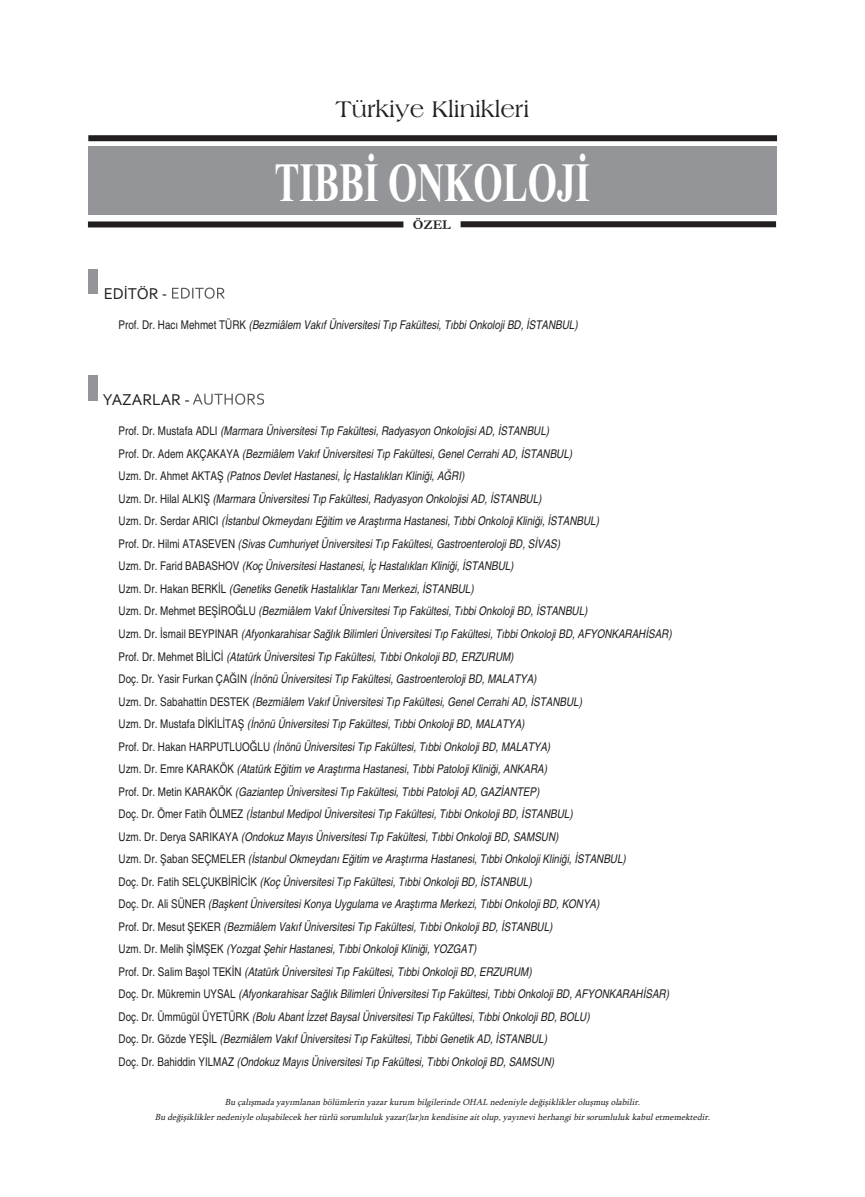
<style>
.page{position:relative;width:865px;height:1197px;background:#fff}
.page>*{position:absolute;margin:0;border:0;box-sizing:border-box;transform-origin:0 0}
.t1{font:700 55.35px "Times New Roman";color:#fff;scale:.68 1}
.t2{font:24px "Americana BT Roman";color:#231f20}
.t3{font:16.5px "Corbel";color:#231f20}
.t4{font:700 13.5px "Garamond";color:#231f20}
.t5{font:italic condensed 12px/22.5px "Helvetica";color:#231f20}
.t6{font:italic 9px/15px "Sylfaen";color:#231f20;text-align:center}
.s1{font-style:normal}
</style>
<div class="page">
<div style="left:88px;top:269px;width:9px;height:25px;background:#939598"></div>
<div style="left:88px;top:375px;width:9px;height:25px;background:#939598"></div>
<svg style="left:172px;top:287px;width:52px;height:12px"></svg>
<svg style="left:193px;top:393px;width:71px;height:11px"></svg>
<div style="left:88px;top:147px;width:688px;height:68px;background:#939598"></div>
<div style="left:88px;top:135px;width:689px;height:6px;background:#231f20"></div>
<div style="left:88px;top:221px;width:315px;height:6px;background:#231f20"></div>
<div style="left:460px;top:221px;width:316px;height:6px;background:#231f20"></div>
<h3 class="t3" style="left:104px;top:283px;width:65px">EDİTÖR -</h3>
<h2 class="t2" style="left:335px;top:94px;width:195px">Türkiye Klinikleri</h2>
<h1 class="t1" style="left:274px;top:149px;width:466px">TIBBİ ONKOLOJİ</h1>
<p class="t4" style="left:413px;top:216px;width:39px">ÖZEL</p>
<p class="t5" style="left:119px;top:313px;width:460px"><span class="s1">Prof. Dr. Hacı Mehmet TÜRK</span> (Bezmiâlem Vakıf Üniversitesi Tıp Fakültesi, Tıbbi Onkoloji BD, İSTANBUL)</p>
<h3 class="t3" style="left:103px;top:389px;width:88px">YAZARLAR -</h3>
<p class="t5" style="left:119px;top:420px;width:554px"><span class="s1">Prof. Dr. Mustafa ADLI</span> (Marmara Üniversitesi Tıp Fakültesi, Radyasyon Onkolojisi AD, İSTANBUL)<br><span class="s1">Prof. Dr. Adem AKÇAKAYA</span> (Bezmiâlem Vakıf Üniversitesi Tıp Fakültesi, Genel Cerrahi AD, İSTANBUL)<br><span class="s1">Uzm. Dr. Ahmet AKTAŞ</span> (Patnos Devlet Hastanesi, İç Hastalıkları Kliniği, AĞRI)<br><span class="s1">Uzm. Dr. Hilal ALKIŞ</span> (Marmara Üniversitesi Tıp Fakültesi, Radyasyon Onkolojisi AD, İSTANBUL)<br><span class="s1">Uzm. Dr. Serdar ARICI</span> (İstanbul Okmeydanı Eğitim ve Araştırma Hastanesi, Tıbbi Onkoloji Kliniği, İSTANBUL)<br><span class="s1">Prof. Dr. Hilmi ATASEVEN</span> (Sivas Cumhuriyet Üniversitesi Tıp Fakültesi, Gastroenteroloji BD, SİVAS)<br><span class="s1">Uzm. Dr. Farid BABASHOV</span> (Koç Üniversitesi Hastanesi, İç Hastalıkları Kliniği, İSTANBUL)<br><span class="s1">Uzm. Dr. Hakan BERKİL</span> (Genetiks Genetik Hastalıklar Tanı Merkezi, İSTANBUL)<br><span class="s1">Uzm. Dr. Mehmet BEŞİROĞLU</span> (Bezmiâlem Vakıf Üniversitesi Tıp Fakültesi, Tıbbi Onkoloji BD, İSTANBUL)<br><span class="s1">Uzm. Dr. İsmail BEYPINAR</span> (Afyonkarahisar Sağlık Bilimleri Üniversitesi Tıp Fakültesi, Tıbbi Onkoloji BD, AFYONKARAHİSAR)<br><span class="s1">Prof. Dr. Mehmet BİLİCİ</span> (Atatürk Üniversitesi Tıp Fakültesi, Tıbbi Onkoloji BD, ERZURUM)<br><span class="s1">Doç. Dr. Yasir Furkan ÇAĞIN</span> (İnönü Üniversitesi Tıp Fakültesi, Gastroenteroloji BD, MALATYA)<br><span class="s1">Uzm. Dr. Sabahattin DESTEK</span> (Bezmiâlem Vakıf Üniversitesi Tıp Fakültesi, Genel Cerrahi AD, İSTANBUL)<br><span class="s1">Uzm. Dr. Mustafa DİKİLİTAŞ</span> (İnönü Üniversitesi Tıp Fakültesi, Tıbbi Onkoloji BD, MALATYA)<br><span class="s1">Prof. Dr. Hakan HARPUTLUOĞLU</span> (İnönü Üniversitesi Tıp Fakültesi, Tıbbi Onkoloji BD, MALATYA)<br><span class="s1">Uzm. Dr. Emre KARAKÖK</span> (Atatürk Eğitim ve Araştırma Hastanesi, Tıbbi Patoloji Kliniği, ANKARA)<br><span class="s1">Prof. Dr. Metin KARAKÖK</span> (Gaziantep Üniversitesi Tıp Fakültesi, Tıbbi Patoloji AD, GAZİANTEP)<br><span class="s1">Doç. Dr. Ömer Fatih ÖLMEZ</span> (İstanbul Medipol Üniversitesi Tıp Fakültesi, Tıbbi Onkoloji BD, İSTANBUL)<br><span class="s1">Uzm. Dr. Derya SARIKAYA</span> (Ondokuz Mayıs Üniversitesi Tıp Fakültesi, Tıbbi Onkoloji BD, SAMSUN)<br><span class="s1">Uzm. Dr. Şaban SEÇMELER</span> (İstanbul Okmeydanı Eğitim ve Araştırma Hastanesi, Tıbbi Onkoloji Kliniği, İSTANBUL)<br><span class="s1">Doç. Dr. Fatih SELÇUKBİRİCİK</span> (Koç Üniversitesi Tıp Fakültesi, Tıbbi Onkoloji BD, İSTANBUL)<br><span class="s1">Doç. Dr. Ali SÜNER</span> (Başkent Üniversitesi Konya Uygulama ve Araştırma Merkezi, Tıbbi Onkoloji BD, KONYA)<br><span class="s1">Prof. Dr. Mesut ŞEKER</span> (Bezmiâlem Vakıf Üniversitesi Tıp Fakültesi, Tıbbi Onkoloji BD, İSTANBUL)<br><span class="s1">Uzm. Dr. Melih ŞİMŞEK</span> (Yozgat Şehir Hastanesi, Tıbbi Onkoloji Kliniği, YOZGAT)<br><span class="s1">Prof. Dr. Salim Başol TEKİN</span> (Atatürk Üniversitesi Tıp Fakültesi, Tıbbi Onkoloji BD, ERZURUM)<br><span class="s1">Doç. Dr. Mükremin UYSAL</span> (Afyonkarahisar Sağlık Bilimleri Üniversitesi Tıp Fakültesi, Tıbbi Onkoloji BD, AFYONKARAHİSAR)<br><span class="s1">Doç. Dr. Ümmügül ÜYETÜRK</span> (Bolu Abant İzzet Baysal Üniversitesi Tıp Fakültesi, Tıbbi Onkoloji BD, BOLU)<br><span class="s1">Doç. Dr. Gözde YEŞİL</span> (Bezmiâlem Vakıf Üniversitesi Tıp Fakültesi, Tıbbi Genetik AD, İSTANBUL)<br><span class="s1">Doç. Dr. Bahiddin YILMAZ</span> (Ondokuz Mayıs Üniversitesi Tıp Fakültesi, Tıbbi Onkoloji BD, SAMSUN)</p>
<p class="t6" style="left:155px;top:1094px;width:559px">Bu çalışmada yayımlanan bölümlerin yazar kurum bilgilerinde OHAL nedeniyle değişiklikler oluşmuş olabilir.<br>Bu değişiklikler nedeniyle oluşabilecek her türlü sorumluluk yazar(lar)ın kendisine ait olup, yayınevi herhangi bir sorumluluk kabul etmemektedir.</p>
</div>
